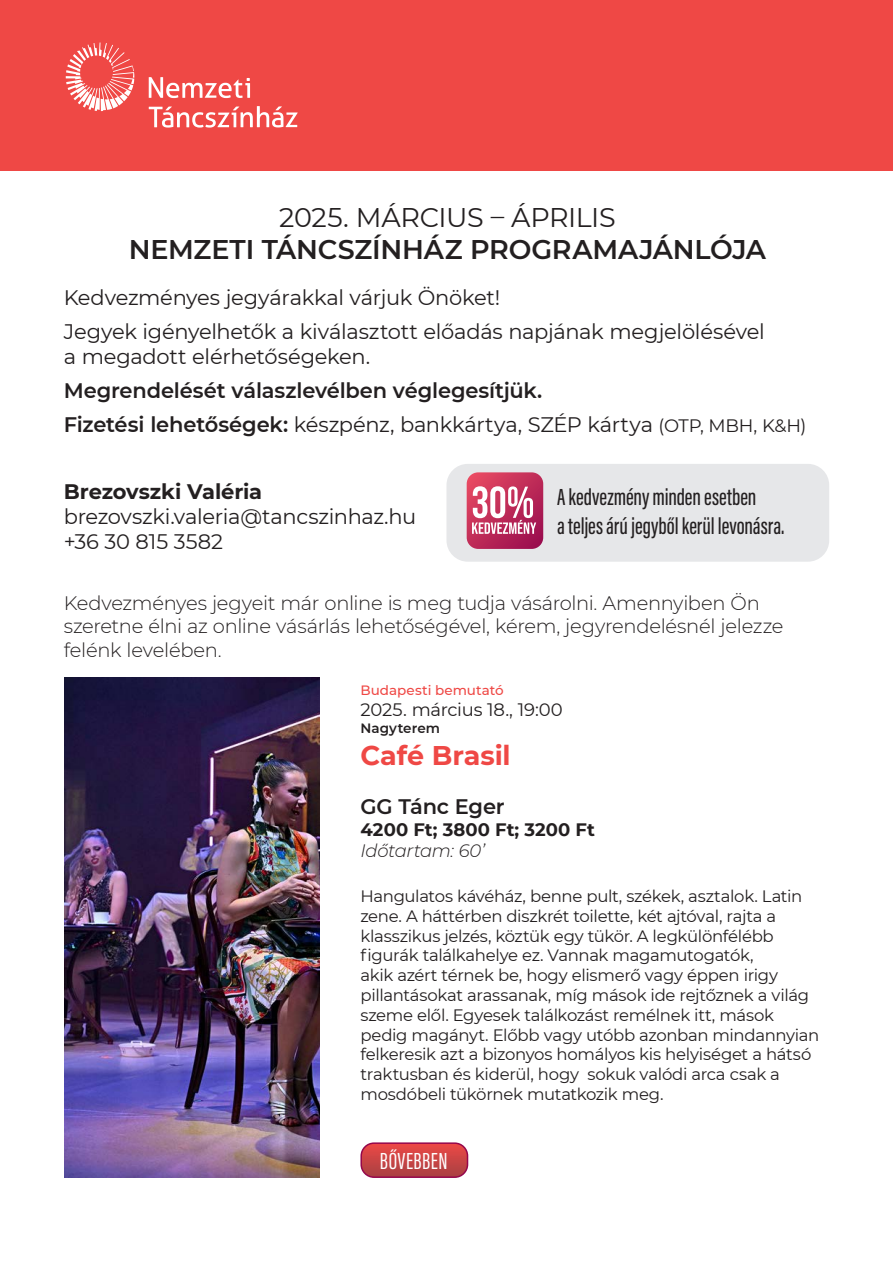
<style>
.page{position:relative;width:893px;height:1263px;background:#fff}
.page>*{position:absolute;margin:0;border:0;box-sizing:border-box;transform-origin:0 0}
.t1{font:600 27px "Montserrat";letter-spacing:-.01em;color:#231f20}
.t2{font:27px "Montserrat";letter-spacing:-.015em;color:#231f20}
.Cím{font:700 27px "Montserrat";letter-spacing:-.005em;color:#ef4845}
.t3{font:500 24px/28.8px "Acumin Pro Extra Cond";color:#231f20}
.t4{font:24px "Acumin Pro Extra Cond";letter-spacing:.02em;color:#fff}
.t5{font:21px/25.2px "Montserrat";letter-spacing:-.015em;color:#231f20}
.Előadó{font:600 21px "Montserrat";letter-spacing:-.01em;color:#231f20}
.t6{font:300 19.5px/23.4px "Montserrat";letter-spacing:-.015em;color:#231f20}
.Dátum{font:18px "Montserrat";letter-spacing:-.015em;color:#231f20}
.Előadó-2{font:700 18px "Montserrat";letter-spacing:.005em;color:#231f20}
.hossz{font:italic 300 18px "Montserrat";letter-spacing:-.015em;color:#231f20}
.kenyér{font:16.5px/19.8px "Montserrat";letter-spacing:-.02em;color:#231f20}
.Dátum-2{font:500 13.5px "Montserrat";color:#ef4845}
.helyszin{font:600 13.5px "Montserrat";letter-spacing:.005em;color:#231f20}
.s1{font-weight:600}
.s2{font-size:18px}
.s3{font-weight:700}
</style>
<div class="page">
<div style="left:0;top:0;width:893px;height:170px;background:#ef4845"></div>
<svg style="left:66px;top:43px;width:68px;height:68px"></svg>
<svg style="left:149px;top:77px;width:101px;height:21px"></svg>
<svg style="left:149px;top:106px;width:149px;height:22px"></svg>
<div style="left:446px;top:464px;width:383px;height:98px;background:#e6e7e9;border-radius:21px"></div>
<svg style="left:467px;top:472px;width:76px;height:77px;background:#ce5f81"></svg>
<img style="left:65px;top:677px;width:255px;height:501px">
<svg style="left:363px;top:1145px;width:104px;height:32px;background:#ca4646"></svg>
<div style="left:360px;top:1142px;width:108px;height:36px;border:2px solid #95074c;border-radius:13px"></div>
<p class="t2" style="left:279px;top:198px;width:338px">2025. MÁRCIUS – ÁPRILIS</p>
<p class="t1" style="left:129px;top:230px;width:638px">NEMZETI TÁNCSZÍNHÁZ PROGRAMAJÁNLÓJA</p>
<p class="t5" style="left:64px;top:284px;width:438px">Kedvezményes jegyárakkal várjuk Önöket!</p>
<p class="t5" style="left:64px;top:318px;width:702px">Jegyek igényelhetők a kiválasztott előadás napjának megjelölésével a megadott elérhetőségeken.</p>
<p class="Előadó" style="left:64px;top:375px;width:480px">Megrendelését válaszlevélben véglegesítjük.</p>
<p class="t5" style="left:64px;top:411px;width:744px"><span class="s1">Fizetési lehetőségek:</span> készpénz, bankkártya, SZÉP kártya <span class="s2">(OTP, MBH, K&amp;H)</span></p>
<p class="t5" style="left:64px;top:478px;width:354px"><span class="s3">Brezovszki Valéria </span>brezovszki.valeria@tancszinhaz.hu +36 30 815 3582</p>
<p class="t3" style="left:557px;top:482px;width:229px">A kedvezmény minden esetben<br>a teljes árú jegyből kerül levonásra.</p>
<p class="t6" style="left:64px;top:591px;width:721px">Kedvezményes jegyeit már online is meg tudja vásárolni. Amennyiben Ön szeretne élni az online vásárlás lehetőségével, kérem, jegyrendelésnél jelezze felénk levelében.</p>
<p class="Dátum-2" style="left:360px;top:681px;width:145px">Budapesti bemutató</p>
<p class="Dátum" style="left:360px;top:698px;width:204px">2025. március 18., 19:00</p>
<p class="helyszin" style="left:360px;top:718px;width:81px">Nagyterem</p>
<p class="Cím" style="left:360px;top:736px;width:152px">Café Brasil</p>
<p class="Előadó" style="left:360px;top:792px;width:146px">GG Tánc Eger</p>
<p class="Előadó-2" style="left:360px;top:816px;width:236px">4200 Ft; 3800 Ft; 3200 Ft</p>
<p class="hossz" style="left:360px;top:839px;width:126px">Időtartam: 60’</p>
<p class="kenyér" style="left:360px;top:886px;width:460px">Hangulatos kávéház, benne pult, székek, asztalok. Latin zene. A háttérben diszkrét toilette, két ajtóval, rajta a klasszikus jelzés, köztük egy tükör. A legkülönfélébb figurák találkahelye ez. Vannak magamutogatók,<br>akik azért térnek be, hogy elismerő vagy éppen irigy pillantásokat arassanak, míg mások ide rejtőznek a világ szeme elől. Egyesek találkozást remélnek itt, mások pedig magányt. Előbb vagy utóbb azonban mindannyian felkeresik azt a bizonyos homályos kis helyiséget a hátsó traktusban és kiderül, hogy sokuk valódi arca csak a mosdóbeli tükörnek mutatkozik meg.</p>
<p class="t4" style="left:380px;top:1146px;width:69px">BŐVEBBEN</p>
</div>
